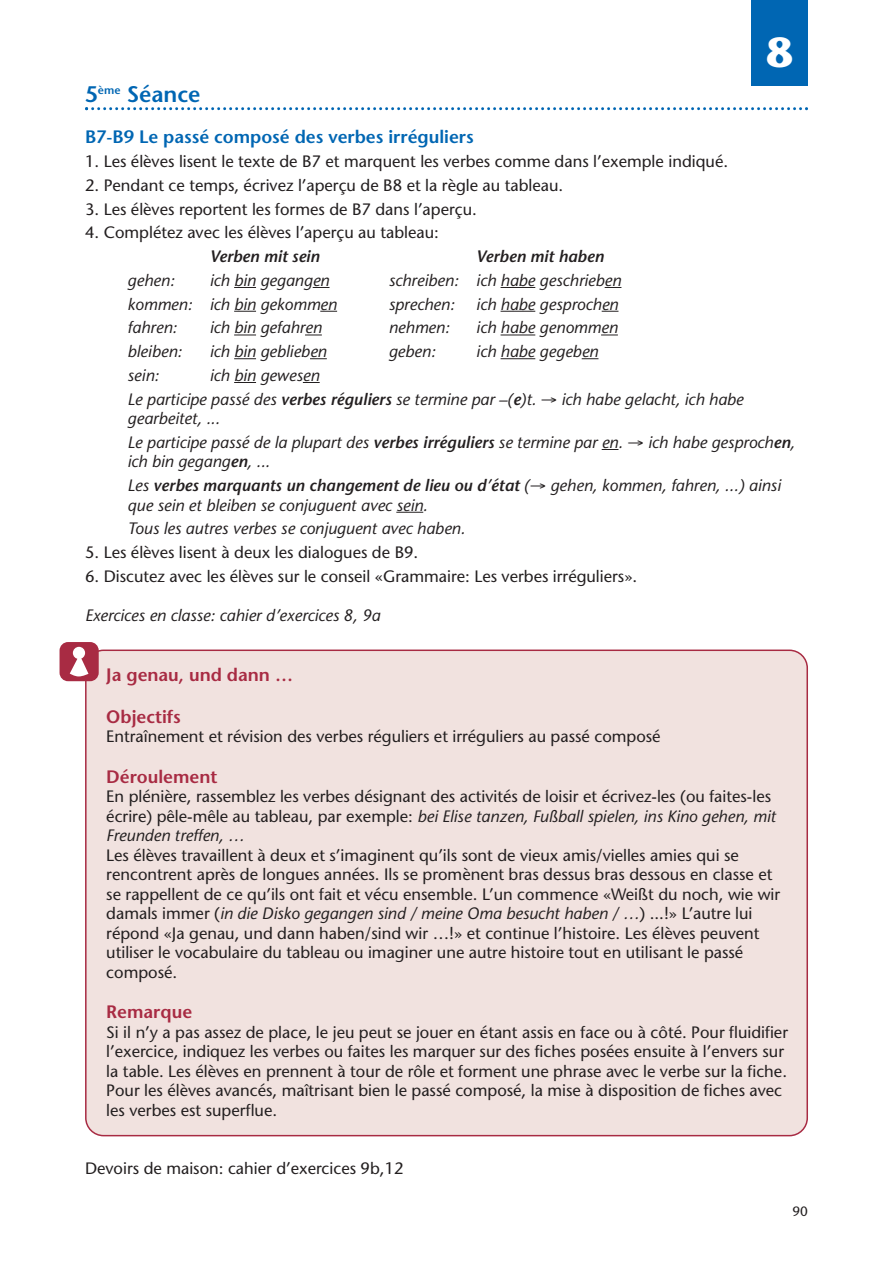
<style>
.page{position:relative;width:893px;height:1263px;background:#fff}
.page>*{position:absolute;margin:0;border:0;box-sizing:border-box;transform-origin:0 0}
.t1{font:700 42px "Stone Sans";color:#fff}
.t2{font:600 22.5px "Stone Sans";color:#0066b3}
.t3{font:600 18px "Stone Sans";color:#a82b43}
.t4{font:600 18px "Stone Sans";color:#0066b3}
.t5{font:16.5px/19.5px "Stone Sans";color:#231f20}
.t6{font:italic 16.5px/23.7px "Stone Sans";color:#231f20}
.t7{font:italic 600 16.5px "Stone Sans";color:#231f20}
.t8{font:13.5px "Stone Sans";color:#231f20}
.s1{font-weight:600}
.s2{font-style:italic}
</style>
<div class="page">
<div style="left:85px;top:650px;width:723px;height:486px;background:#f1e2df"></div>
<div style="left:60px;top:642px;width:39px;height:39px;background:#a82b43;border-radius:9px"></div>
<div style="left:73px;top:647px;width:12px;height:12px;background:#fff;border-radius:50%"></div>
<svg style="left:70px;top:657px;width:18px;height:19px"></svg>
<div style="left:751px;top:0;width:57px;height:85px;background:#0066b3"></div>
<svg style="left:85px;top:107px;width:723px;height:3px"></svg>
<svg style="left:234px;top:287px;width:22px;height:1px"></svg>
<svg style="left:313px;top:287px;width:16px;height:1px"></svg>
<hr style="left:500px;top:287px;width:35px;height:1px;background:#231f20">
<svg style="left:605px;top:287px;width:16px;height:1px"></svg>
<svg style="left:234px;top:311px;width:22px;height:1px"></svg>
<svg style="left:320px;top:311px;width:17px;height:1px"></svg>
<hr style="left:500px;top:311px;width:35px;height:1px;background:#231f20">
<svg style="left:602px;top:311px;width:16px;height:1px"></svg>
<svg style="left:234px;top:335px;width:22px;height:1px"></svg>
<svg style="left:305px;top:335px;width:17px;height:1px"></svg>
<hr style="left:500px;top:335px;width:35px;height:1px;background:#231f20">
<svg style="left:601px;top:335px;width:17px;height:1px"></svg>
<svg style="left:234px;top:358px;width:22px;height:1px"></svg>
<svg style="left:310px;top:358px;width:17px;height:1px"></svg>
<hr style="left:500px;top:358px;width:35px;height:1px;background:#231f20">
<svg style="left:582px;top:358px;width:16px;height:1px"></svg>
<svg style="left:234px;top:382px;width:22px;height:1px"></svg>
<svg style="left:303px;top:382px;width:17px;height:1px"></svg>
<svg style="left:602px;top:449px;width:16px;height:1px"></svg>
<svg style="left:396px;top:512px;width:27px;height:1px"></svg>
<h1 class="t1" style="left:766px;top:36px;width:28px">8</h1>
<h2 class="t2" style="left:85px;top:85px;width:117px">5<sup>ème</sup> Séance</h2>
<p class="t4" style="left:85px;top:130px;width:390px">B7-B9 Le passé composé des verbes irréguliers</p>
<p class="t5" style="left:85px;top:153px;width:644px">1. Les élèves lisent le texte de B7 et marquent les verbes comme dans l’exemple indiqué.</p>
<p class="t5" style="left:85px;top:177px;width:480px">2. Pendant ce temps, écrivez l’aperçu de B8 et la règle au tableau.</p>
<p class="t5" style="left:85px;top:201px;width:393px">3. Les élèves reportent les formes de B7 dans l’aperçu.</p>
<p class="t5" style="left:85px;top:225px;width:355px">4. Complétez avec les élèves l’aperçu au tableau:</p>
<p class="t7" style="left:210px;top:250px;width:111px">Verben mit sein</p>
<p class="t7" style="left:476px;top:250px;width:129px">Verben mit haben</p>
<p class="t6" style="left:128px;top:270px;width:49px">gehen:</p>
<p class="t6" style="left:210px;top:270px;width:121px">ich bin gegangen</p>
<p class="t6" style="left:389px;top:270px;width:234px">schreiben: ich habe geschrieben</p>
<p class="t6" style="left:128px;top:294px;width:211px">kommen: ich bin gekommen</p>
<p class="t6" style="left:389px;top:294px;width:67px">sprechen:</p>
<p class="t6" style="left:476px;top:294px;width:144px">ich habe gesprochen</p>
<p class="t6" style="left:128px;top:317px;width:51px">fahren:</p>
<p class="t6" style="left:210px;top:317px;width:113px">ich bin gefahren</p>
<p class="t6" style="left:389px;top:317px;width:62px">nehmen:</p>
<p class="t6" style="left:476px;top:317px;width:143px">ich habe genommen</p>
<p class="t6" style="left:128px;top:341px;width:56px">bleiben:</p>
<p class="t6" style="left:210px;top:341px;width:118px">ich bin geblieben</p>
<p class="t6" style="left:389px;top:341px;width:48px">geben:</p>
<p class="t6" style="left:476px;top:341px;width:124px">ich habe gegeben</p>
<p class="t6" style="left:128px;top:365px;width:33px">sein:</p>
<p class="t6" style="left:128px;top:365px;width:617px;text-indent:82px">ich bin gewesen<br>Le participe passé des <span class="s1">verbes réguliers</span> se termine par –(<span class="s1">e</span>)t. → ich habe gelacht, ich habe</p>
<p class="t6" style="left:128px;top:408px;width:669px">gearbeitet, ...<br>Le participe passé de la plupart des <span class="s1">verbes irréguliers</span> se termine par en. → ich habe gesproch<span class="s1">en</span>,</p>
<p class="t6" style="left:128px;top:451px;width:655px">ich bin gegang<span class="s1">en</span>, ...<br>Les <span class="s1">verbes marquants un changement de lieu ou d’état</span> (→ gehen, kommen, fahren, ...) ainsi</p>
<p class="t6" style="left:128px;top:495px;width:339px">que sein et bleiben se conjuguent avec sein.<br>Tous les autres verbes se conjuguent avec haben.</p>
<p class="t5" style="left:85px;top:544px;width:335px">5. Les élèves lisent à deux les dialogues de B9.</p>
<p class="t5" style="left:85px;top:568px;width:554px">6. Discutez avec les élèves sur le conseil «Grammaire: Les verbes irréguliers».</p>
<p class="t6" style="left:85px;top:605px;width:297px">Exercices en classe: cahier d’exercices 8, 9a</p>
<p class="t3" style="left:106px;top:668px;width:188px">Ja genau, und dann …</p>
<p class="t3" style="left:106px;top:710px;width:76px">Objectifs</p>
<p class="t5" style="left:106px;top:729px;width:556px">Entraînement et révision des verbes réguliers et irréguliers au passé composé</p>
<p class="t3" style="left:106px;top:770px;width:113px">Déroulement</p>
<p class="t5" style="left:106px;top:789px;width:671px">En plénière, rassemblez les verbes désignant des activités de loisir et écrivez-les (ou faites-les écrire) pêle-mêle au tableau, par exemple: <span class="s2">bei Elise tanzen, Fußball spielen, ins Kino gehen, mit<br>Freunden treffen, …</span></p>
<p class="t5" style="left:106px;top:847px;width:675px">Les élèves travaillent à deux et s’imaginent qu’ils sont de vieux amis/vielles amies qui se rencontrent après de longues années. Ils se promènent bras dessus bras dessous en classe et se rappellent de ce qu’ils ont fait et vécu ensemble. L’un commence «Weißt du noch, wie wir damals immer (<span class="s2">in die Disko gegangen sind / meine Oma besucht haben / …</span>) ...!» L’autre lui répond «Ja genau, und dann haben/sind wir …!» et continue l’histoire. Les élèves peuvent utiliser le vocabulaire du tableau ou imaginer une autre histoire tout en utilisant le passé composé.</p>
<p class="t3" style="left:106px;top:1005px;width:87px">Remarque</p>
<p class="t5" style="left:106px;top:1024px;width:683px">Si il n’y a pas assez de place, le jeu peut se jouer en étant assis en face ou à côté. Pour fluidifier l’exercice, indiquez les verbes ou faites les marquer sur des fiches posées ensuite à l’envers sur la table. Les élèves en prennent à tour de rôle et forment une phrase avec le verbe sur la fiche.<br>Pour les élèves avancés, maîtrisant bien le passé composé, la mise à disposition de fiches avec les verbes est superflue.</p>
<p class="t5" style="left:85px;top:1161px;width:320px">Devoirs de maison: cahier d’exercices 9b,12</p>
<p class="t8" style="left:792px;top:1206px;width:17px">90</p>
</div>
